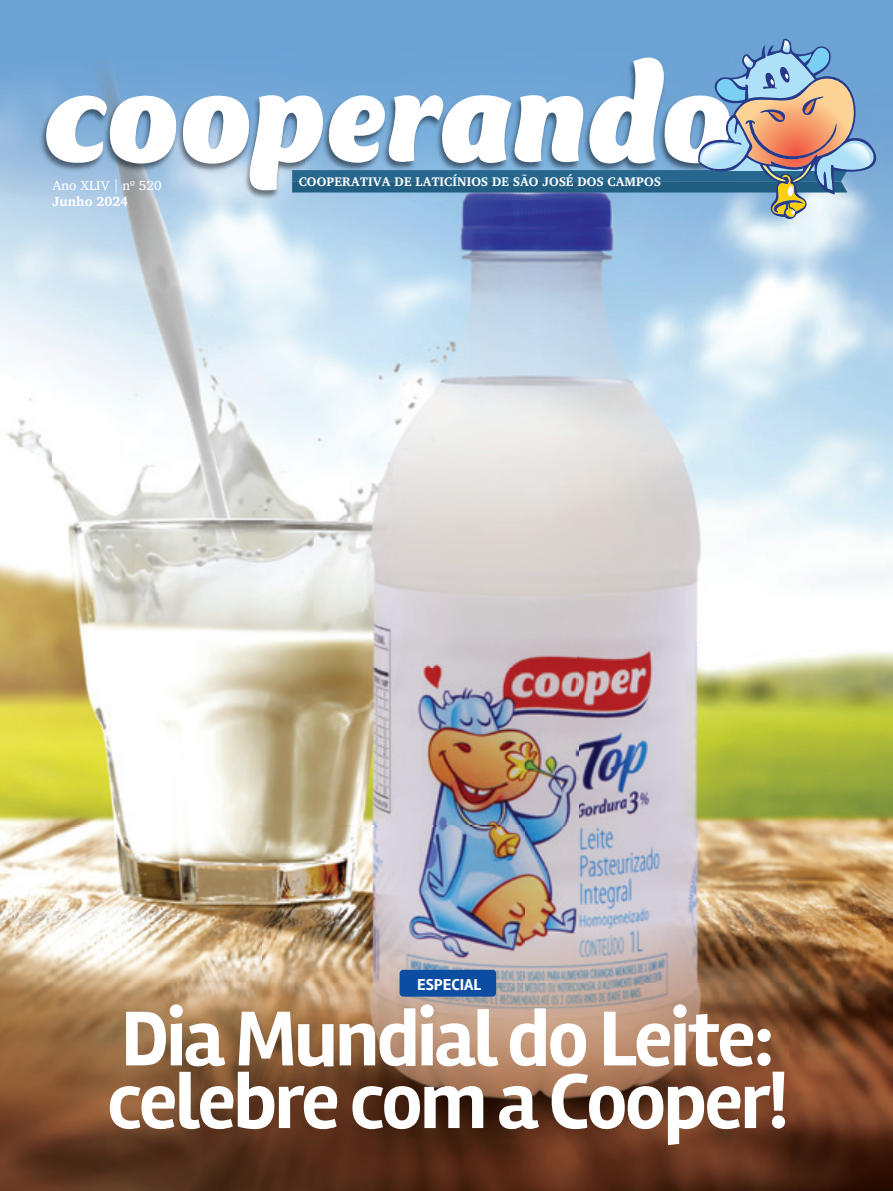
<style>
.page{position:relative;width:893px;height:1191px;background:#6ca3d5}
.page>*{position:absolute;margin:0;border:0;box-sizing:border-box;transform-origin:0 0}
.t1{font:700 80.25px/62.7px "Rambla";letter-spacing:-.03em;color:#fff}
.t2{font:700 16.35px "Rambla";color:#fff}
.t3{font:13.5px "Charis SIL";color:#fff}
.t4{font:700 13.5px "Charis SIL";color:#fff}
.t5{font:700 12.75px "Charis SIL";letter-spacing:.01em;color:#fff}
</style>
<div class="page">
<img style="left:0;top:81px;width:39px;height:12px">
<img style="left:788px;top:155px;width:105px;height:1036px">
<img style="left:0;top:93px;width:52px;height:735px">
<img style="left:683px;top:222px;width:105px;height:606px">
<img style="left:52px;top:222px;width:631px;height:606px">
<img style="left:0;top:828px;width:788px;height:363px">
<svg style="left:45px;top:38px;width:834px;height:184px"></svg>
<div style="left:400px;top:969px;width:96px;height:27px;background:#0d4da1;border-radius:4px"></div>
<p class="t3" style="left:52px;top:178px;width:111px">Ano XLIV | nº 520</p>
<p class="t5" style="left:299px;top:174px;width:364px">COOPERATIVA DE LATICÍNIOS DE SÃO JOSÉ DOS CAMPOS</p>
<p class="t4" style="left:52px;top:194px;width:77px">Junho 2024</p>
<p class="t2" style="left:417px;top:975px;width:66px">ESPECIAL</p>
<h1 class="t1" style="left:107px;top:1008px;width:683px">Dia Mundial do Leite: celebre com a Cooper!</h1>
</div>
